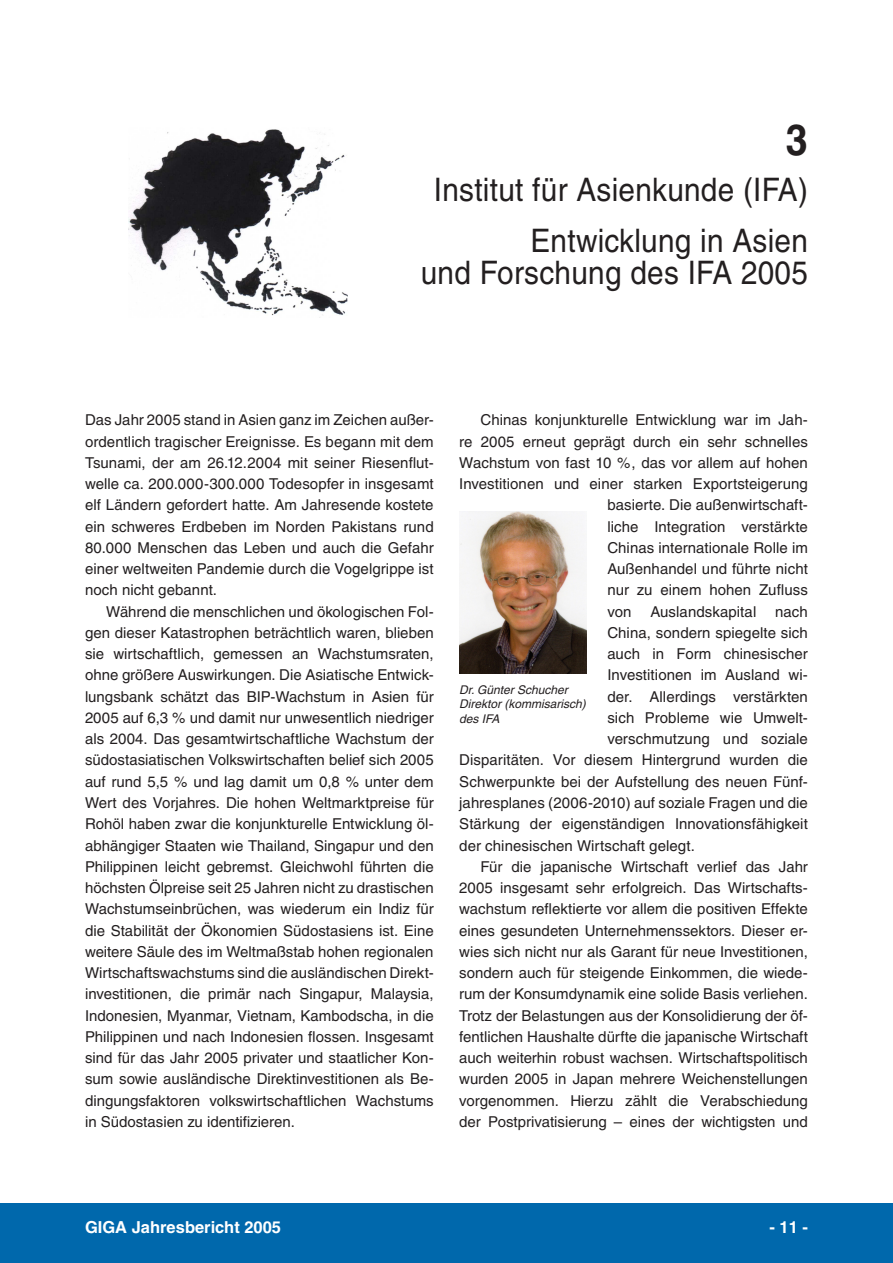
<style>
.page{position:relative;width:893px;height:1263px;background:#fff}
.page>*{position:absolute;margin:0;border:0;box-sizing:border-box;transform-origin:0 0}
.t1{font:700 43.2px "Helvetica";color:#231f20;scale:.92 1}
.t2{font:32.4px/51.6px "Helvetica";letter-spacing:.01em;color:#231f20;text-align:right;scale:.92 1}
.t3{font:700 16.5px "Helvetica";color:#fff}
.t4{font:15px/21.3px "Helvetica";color:#231f20;text-align:justify}
.t5{font:italic 12px/14.4px "Helvetica";color:#231f20}
</style>
<div class="page">
<div style="left:0;top:1203px;width:893px;height:60px;background:#0068ac"></div>
<img style="left:129px;top:129px;width:218px;height:189px">
<img style="left:459px;top:511px;width:127px;height:163px">
<h1 class="t1" style="left:786px;top:114px;width:23px">3</h1>
<h2 class="t2" style="left:434px;top:163px;width:408px">Institut für Asienkunde (IFA)<br>Entwicklung in Asien</h2>
<h2 class="t2" style="left:421px;top:247px;width:422px">und Forschung des IFA 2005</h2>
<p class="t4" style="left:85px;top:409px;width:350px">Das Jahr 2005 stand in Asien ganz im Zeichen außer&shy;ordentlich tragischer Ereignisse. Es begann mit dem Tsunami, der am 26.12.2004 mit seiner Riesenflut&shy;welle ca. 200.000-300.000 Todesopfer in insgesamt elf Ländern gefordert hatte. Am Jahresende kostete ein schweres Erdbeben im Norden Pakistans rund 80.000 Menschen das Leben und auch die Gefahr einer weltweiten Pandemie durch die Vogelgrippe ist noch nicht gebannt.</p>
<p class="t4" style="left:85px;top:601px;width:350px;text-indent:21px">Während die menschlichen und ökologischen Fol&shy;gen dieser Katastrophen beträchtlich waren, blieben sie wirtschaftlich, gemessen an Wachstumsraten, ohne größere Auswirkungen. Die Asiatische Entwick&shy;lungsbank schätzt das BIP-Wachstum in Asien für 2005 auf 6,3 % und damit nur unwesentlich niedriger als 2004. Das gesamtwirtschaftliche Wachstum der südostasiatischen Volkswirtschaften belief sich 2005 auf rund 5,5 % und lag damit um 0,8 % unter dem Wert des Vorjahres. Die hohen Weltmarktpreise für Rohöl haben zwar die konjunkturelle Entwicklung öl&shy;abhängiger Staaten wie Thailand, Singapur und den Philippinen leicht gebremst. Gleichwohl führten die höchsten Ölpreise seit 25 Jahren nicht zu drastischen Wachstumseinbrüchen, was wiederum ein Indiz für die Stabilität der Ökonomien Südostasiens ist. Eine weitere Säule des im Weltmaßstab hohen regionalen Wirtschaftswachstums sind die ausländischen Direkt&shy;investitionen, die primär nach Singapur, Malaysia, Indonesien, Myanmar, Vietnam, Kambodscha, in die Philippinen und nach Indonesien flossen. Insgesamt sind für das Jahr 2005 privater und staatlicher Kon&shy;sum sowie ausländische Direktinvestitionen als Be&shy;dingungsfaktoren volkswirtschaftlichen Wachstums in Südostasien zu identifizieren.</p>
<p class="t4" style="left:480px;top:409px;width:329px">Chinas konjunkturelle Entwicklung war im Jah-</p>
<p class="t4" style="left:459px;top:431px;width:350px">re 2005 erneut geprägt durch ein sehr schnelles</p>
<p class="t4" style="left:459px;top:452px;width:350px">Wachstum von fast 10 %, das vor allem auf hohen</p>
<p class="t4" style="left:459px;top:473px;width:350px">Investitionen und einer starken Exportsteigerung</p>
<p class="t4" style="left:607px;top:494px;width:202px">basierte. Die außenwirtschaft-</p>
<p class="t4" style="left:607px;top:516px;width:202px">liche Integration verstärkte</p>
<p class="t4" style="left:607px;top:537px;width:202px">Chinas internationale Rolle im</p>
<p class="t4" style="left:607px;top:558px;width:202px">Außenhandel und führte nicht</p>
<p class="t4" style="left:607px;top:579px;width:202px">nur zu einem hohen Zufluss</p>
<p class="t4" style="left:607px;top:601px;width:26px">von</p>
<p class="t4" style="left:650px;top:601px;width:107px">Auslandskapital</p>
<p class="t4" style="left:775px;top:601px;width:34px">nach</p>
<p class="t4" style="left:607px;top:622px;width:202px">China, sondern spiegelte sich</p>
<p class="t4" style="left:607px;top:643px;width:202px">auch in Form chinesischer</p>
<p class="t4" style="left:607px;top:664px;width:202px">Investitionen im Ausland wi-</p>
<p class="t4" style="left:607px;top:686px;width:202px">der. Allerdings verstärkten</p>
<p class="t4" style="left:607px;top:707px;width:202px">sich Probleme wie Umwelt-</p>
<p class="t4" style="left:607px;top:728px;width:202px">verschmutzung und soziale</p>
<p class="t4" style="left:459px;top:749px;width:350px">Disparitäten. Vor diesem Hintergrund wurden die</p>
<p class="t4" style="left:459px;top:771px;width:350px">Schwerpunkte bei der Aufstellung des neuen Fünf-</p>
<p class="t4" style="left:459px;top:792px;width:350px">jahresplanes (2006-2010) auf soziale Fragen und die</p>
<p class="t4" style="left:459px;top:813px;width:350px">Stärkung der eigenständigen Innovationsfähigkeit</p>
<p class="t4" style="left:459px;top:834px;width:237px">der chinesischen Wirtschaft gelegt.</p>
<p class="t4" style="left:480px;top:856px;width:329px">Für die japanische Wirtschaft verlief das Jahr</p>
<p class="t4" style="left:459px;top:877px;width:350px">2005 insgesamt sehr erfolgreich. Das Wirtschafts-</p>
<p class="t4" style="left:459px;top:898px;width:350px">wachstum reflektierte vor allem die positiven Effekte</p>
<p class="t4" style="left:459px;top:919px;width:350px">eines gesundeten Unternehmenssektors. Dieser er-</p>
<p class="t4" style="left:459px;top:941px;width:350px">wies sich nicht nur als Garant für neue Investitionen,</p>
<p class="t4" style="left:459px;top:962px;width:350px">sondern auch für steigende Einkommen, die wiede-</p>
<p class="t4" style="left:459px;top:983px;width:350px">rum der Konsumdynamik eine solide Basis verliehen.</p>
<p class="t4" style="left:459px;top:1005px;width:350px">Trotz der Belastungen aus der Konsolidierung der öf-</p>
<p class="t4" style="left:459px;top:1026px;width:350px">fentlichen Haushalte dürfte die japanische Wirtschaft</p>
<p class="t4" style="left:459px;top:1047px;width:350px">auch weiterhin robust wachsen. Wirtschaftspolitisch</p>
<p class="t4" style="left:459px;top:1068px;width:350px">wurden 2005 in Japan mehrere Weichenstellungen</p>
<p class="t4" style="left:459px;top:1090px;width:350px">vorgenommen. Hierzu zählt die Verabschiedung</p>
<p class="t4" style="left:459px;top:1111px;width:350px">der Postprivatisierung – eines der wichtigsten und</p>
<p class="t5" style="left:459px;top:682px;width:128px">Dr. Günter Schucher<br>Direktor (kommisarisch) des IFA</p>
<p class="t3" style="left:85px;top:1217px;width:198px">GIGA Jahresbericht 2005</p>
<p class="t3" style="left:769px;top:1217px;width:40px">- 11 -</p>
</div>
